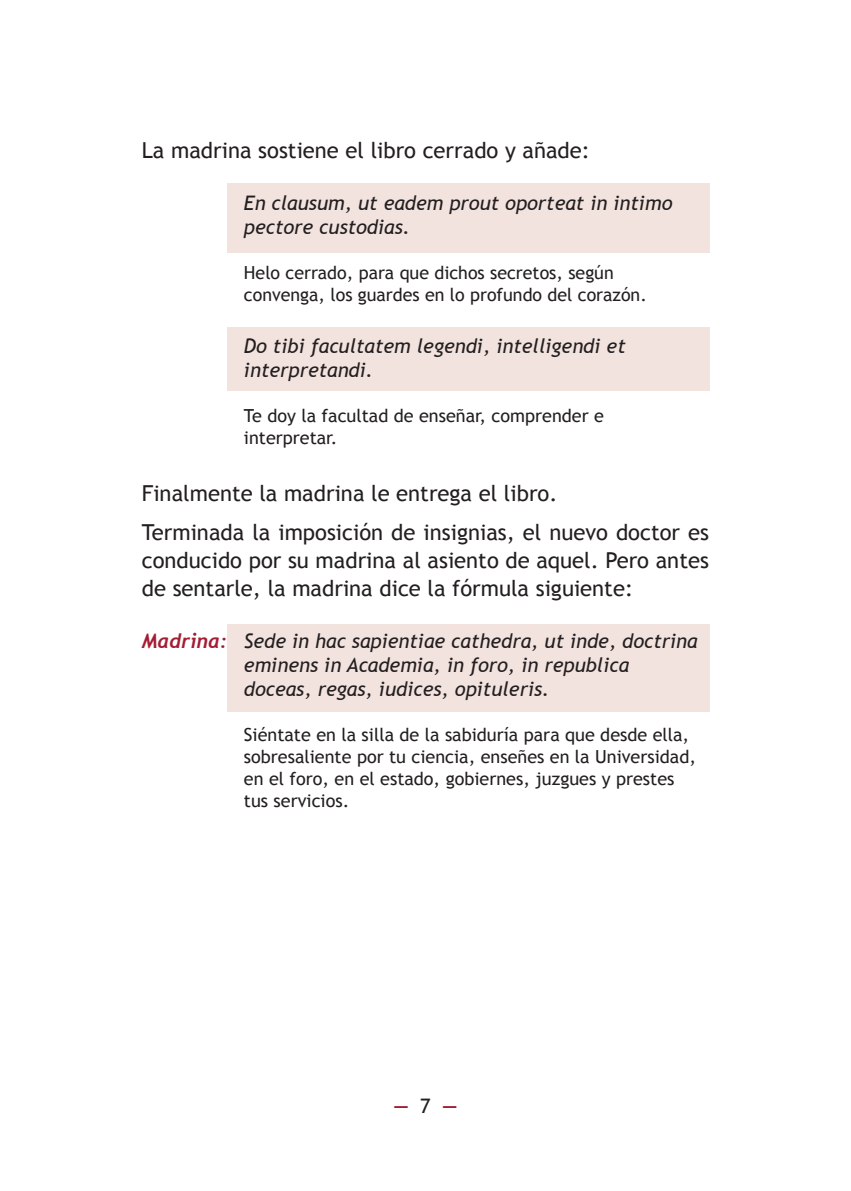
<style>
.page{position:relative;width:851px;height:1191px;background:#fff}
.page>*{position:absolute;margin:0;border:0;box-sizing:border-box;transform-origin:0 0}
.t1{font:22px/39.4px "Trebuchet MS";color:#231f20}
.t2{font:italic 20px/24px "Trebuchet MS";color:#231f20}
.t3{font:700 20px "Trebuchet MS";color:#a41d35}
.t4{font:18px/22px "Trebuchet MS";color:#231f20}
.s1{font-family:"Trebuchet";font-weight:700;color:#a41d35}
.s2{font-weight:400;color:#231f20}
</style>
<div class="page">
<div style="left:227px;top:183px;width:482px;height:69px;background:#f3e3de"></div>
<div style="left:227px;top:327px;width:482px;height:64px;background:#f3e3de"></div>
<div style="left:227px;top:624px;width:482px;height:87px;background:#f3e3de"></div>
<p class="t1" style="left:142px;top:130px;width:449px">La madrina sostiene el libro cerrado y añade:</p>
<p class="t2" style="left:244px;top:191px;width:430px">En clausum, ut eadem prout oporteat in intimo pectore custodias.</p>
<p class="t4" style="left:244px;top:262px;width:404px">Helo cerrado, para que dichos secretos, según convenga, los guardes en lo profundo del corazón.</p>
<p class="t2" style="left:244px;top:334px;width:383px">Do tibi facultatem legendi, intelligendi et interpretandi.</p>
<p class="t4" style="left:244px;top:405px;width:361px">Te doy la facultad de enseñar, comprender e interpretar.</p>
<p class="t1" style="left:142px;top:473px;width:568px">Finalmente la madrina le entrega el libro.<br>Terminada la imposición de insignias, el nuevo doctor es</p>
<p class="t1" style="left:142px;top:546px;width:568px;line-height:28px">conducido por su madrina al asiento de aquel. Pero antes de sentarle, la madrina dice la fórmula siguiente:</p>
<p class="t2" style="left:244px;top:629px;width:455px;text-indent:-102px"><span class="s1">Madrina:</span> Sede in hac sapientiae cathedra, ut inde, doctrina eminens in Academia, in foro, in republica doceas, regas, iudices, opituleris.</p>
<p class="t4" style="left:244px;top:723px;width:453px">Siéntate en la silla de la sabiduría para que desde ella, sobresaliente por tu ciencia, enseñes en la Universidad, en el foro, en el estado, gobiernes, juzgues y prestes tus servicios.</p>
<p class="t3" style="left:394px;top:1094px;width:65px">— <span class="s2">7</span> —</p>
</div>
